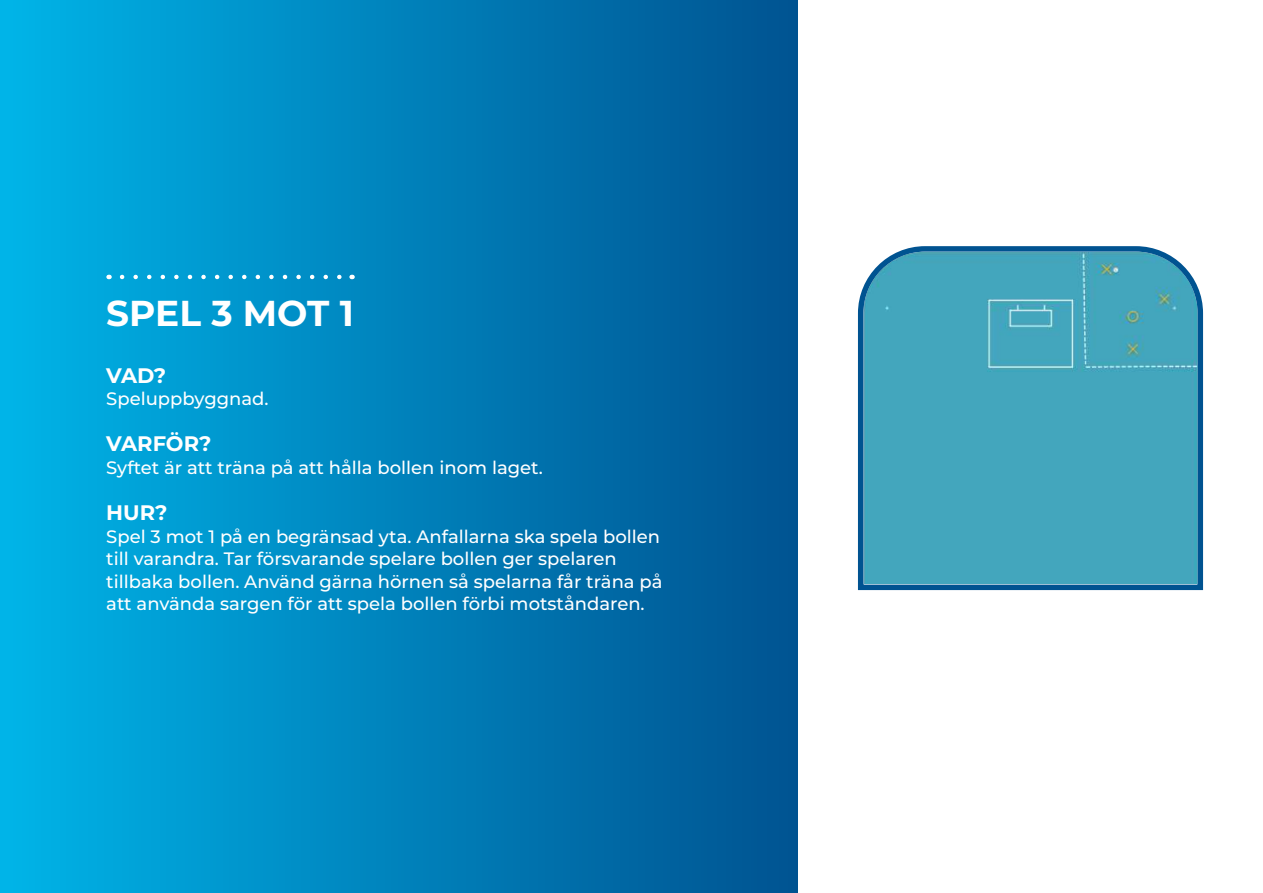
<style>
.page{position:relative;width:1263px;height:893px;background:#fff}
.page>*{position:absolute;margin:0;border:0;box-sizing:border-box;transform-origin:0 0}
.t1{font:700 36px "Montserrat";color:#fff}
.t2{font:700 21px "Montserrat";color:#fff}
.t3{font:500 18px/22.5px "Montserrat";color:#fff}
</style>
<div class="page">
<div style="left:0;top:0;width:797px;height:893px;background:linear-gradient(to right,#00b4e8,#005290)"></div>
<svg style="left:122px;top:275px;width:223px;height:4px"></svg>
<svg style="left:858px;top:246px;width:346px;height:345px;background:#45a3bb"></svg>
<h1 class="t1" style="left:106px;top:290px;width:249px">SPEL 3 MOT 1</h1>
<p class="t2" style="left:106px;top:362px;width:62px">VAD?</p>
<p class="t3" style="left:106px;top:388px;width:164px">Speluppbyggnad.</p>
<p class="t2" style="left:106px;top:430px;width:107px">VARFÖR?</p>
<p class="t3" style="left:106px;top:457px;width:438px">Syftet är att träna på att hålla bollen inom laget.</p>
<p class="t2" style="left:106px;top:499px;width:63px">HUR?</p>
<p class="t3" style="left:106px;top:525px;width:558px">Spel 3 mot 1 på en begränsad yta. Anfallarna ska spela bollen till varandra. Tar försvarande spelare bollen ger spelaren tillbaka bollen. Använd gärna hörnen så spelarna får träna på att använda sargen för att spela bollen förbi motståndaren.</p>
</div>
